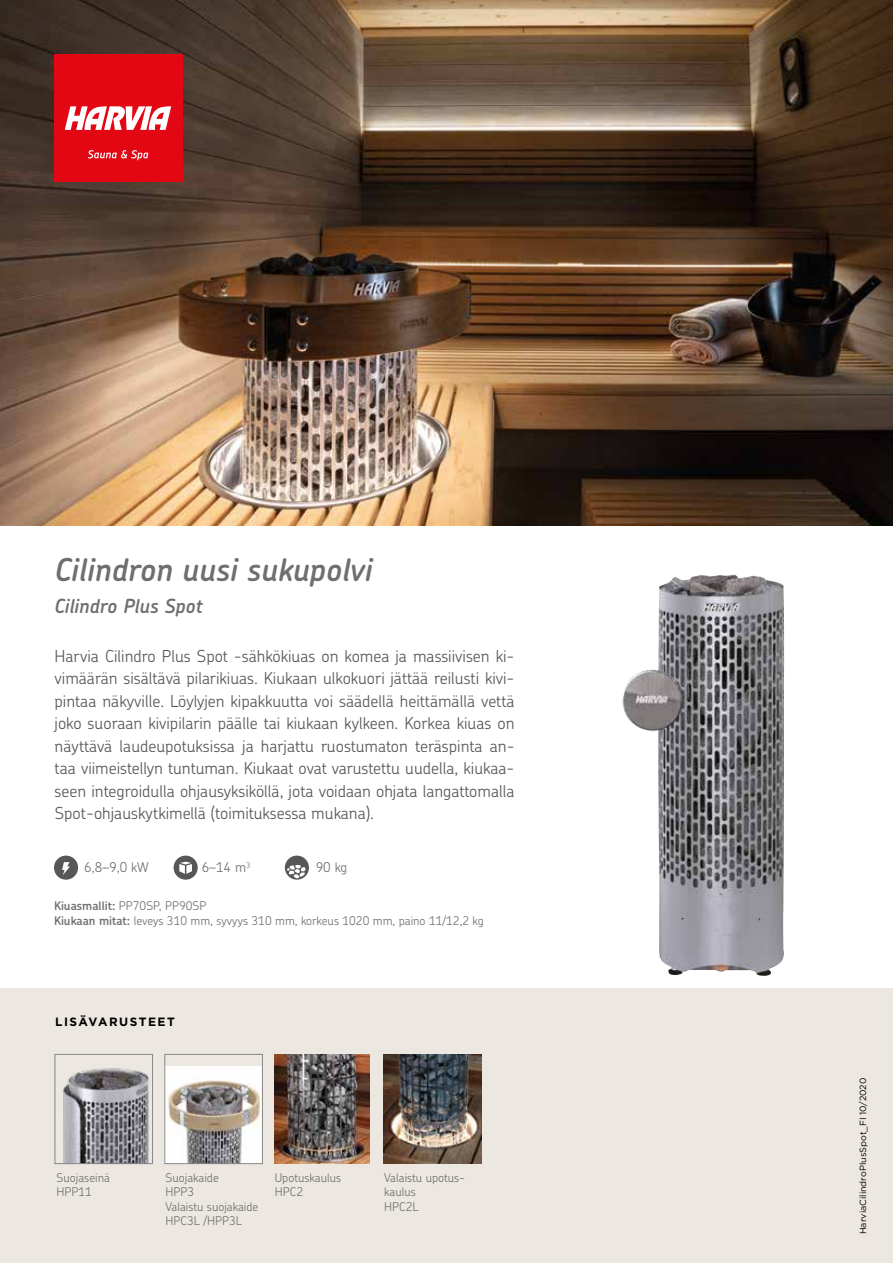
<style>
.page{position:relative;width:893px;height:1263px;background:#fff}
.page>*{position:absolute;margin:0;border:0;box-sizing:border-box;transform-origin:0 0}
.t1{font:italic 600 31.5px "Chevin Pro";color:#706f6f}
.t2{font:italic 600 19.5px "Chevin Pro";color:#706f6f}
.t3{font:300 16.5px/22.5px "Chevin Pro";color:#575756;text-align:justify}
.t4{font:300 13.5px "Chevin Pro";color:#706f6f}
.t5{font:300 12px/14.4px "Chevin Pro";color:#706f6f}
.t6{font:700 12px "Gotham";letter-spacing:.12em;color:#000}
.t7{font:9px "Gotham";color:#000}
.s1{font-weight:600}
</style>
<div class="page">
<div style="left:0;top:988px;width:893px;height:275px;background:#ece8e1"></div>
<img style="left:274px;top:1054px;width:95px;height:109px">
<img style="left:384px;top:1054px;width:97px;height:109px">
<img style="left:166px;top:1066px;width:95px;height:96px">
<div style="left:164px;top:1054px;width:99px;height:110px;border:1px solid #878787"></div>
<img style="left:63px;top:1068px;width:86px;height:94px">
<div style="left:55px;top:1054px;width:98px;height:110px;border:1px solid #878787"></div>
<img style="left:0;top:0;width:893px;height:525px">
<img style="left:658px;top:575px;width:126px;height:401px">
<img style="left:622px;top:658px;width:75px;height:84px">
<div style="left:54px;top:54px;width:128px;height:128px;background:#e30613"></div>
<svg style="left:65px;top:106px;width:106px;height:24px"></svg>
<svg style="left:88px;top:150px;width:60px;height:10px"></svg>
<div style="left:54px;top:855px;width:24px;height:25px;background:#575756;border-radius:50%"></div>
<svg style="left:62px;top:862px;width:8px;height:13px"></svg>
<div style="left:174px;top:855px;width:24px;height:25px;background:#575756;border-radius:50%"></div>
<svg style="left:179px;top:862px;width:13px;height:12px"></svg>
<div style="left:285px;top:855px;width:24px;height:25px;background:#575756;border-radius:50%"></div>
<svg style="left:287px;top:865px;width:19px;height:13px"></svg>
<h1 class="t1" style="left:54px;top:549px;width:320px">Cilindron uusi sukupolvi</h1>
<p class="t2" style="left:54px;top:593px;width:150px">Cilindro Plus Spot</p>
<p class="t3" style="left:55px;top:644px;width:461px">Harvia Cilindro Plus Spot -sähkökiuas on komea ja massiivisen ki&shy;vimäärän sisältävä pilarikiuas. Kiukaan ulkokuori jättää reilusti kivi&shy;pintaa näkyville. Löylyjen kipakkuutta voi säädellä heittämällä vettä joko suoraan kivipilarin päälle tai kiukaan kylkeen. Korkea kiuas on näyttävä laudeupotuksissa ja harjattu ruostumaton teräspinta an&shy;taa viimeistellyn tuntuman. Kiukaat ovat varustettu uudella, kiukaa&shy;seen integroidulla ohjausyksiköllä, jota voidaan ohjata langattomalla Spot-ohjauskytkimellä (toimituksessa mukana).</p>
<p class="t4" style="left:84px;top:858px;width:66px">6,8–9,0 kW</p>
<p class="t4" style="left:202px;top:858px;width:50px">6–14 m<sup>3</sup></p>
<p class="t4" style="left:316px;top:858px;width:33px">90 kg</p>
<p class="t5" style="left:54px;top:898px;width:431px"><span class="s1">Kiuasmallit:</span> PP70SP, PP90SP<br><span class="s1">Kiukaan mitat:</span> leveys 310 mm, syvyys 310 mm, korkeus 1020 mm, paino 11/12,2 kg</p>
<p class="t6" style="left:55px;top:1014px;width:121px">LISÄVARUSTEET</p>
<p class="t5" style="left:56px;top:1170px;width:55px">Suojaseinä<br>HPP11</p>
<p class="t5" style="left:275px;top:1170px;width:68px">Upotuskaulus<br>HPC2</p>
<p class="t5" style="left:384px;top:1170px;width:82px">Valaistu upotus&shy;kaulus<br>HPC2L</p>
<p class="t5" style="left:165px;top:1170px;width:94px">Suojakaide<br>HPP3<br>Valaistu suojakaide<br>HPC3L /HPP3L</p>
<p class="t7" style="left:857px;top:1234px;width:158px;rotate:-90deg">HarviaCilindroPlusSpot_FI 10/2020</p>
</div>
